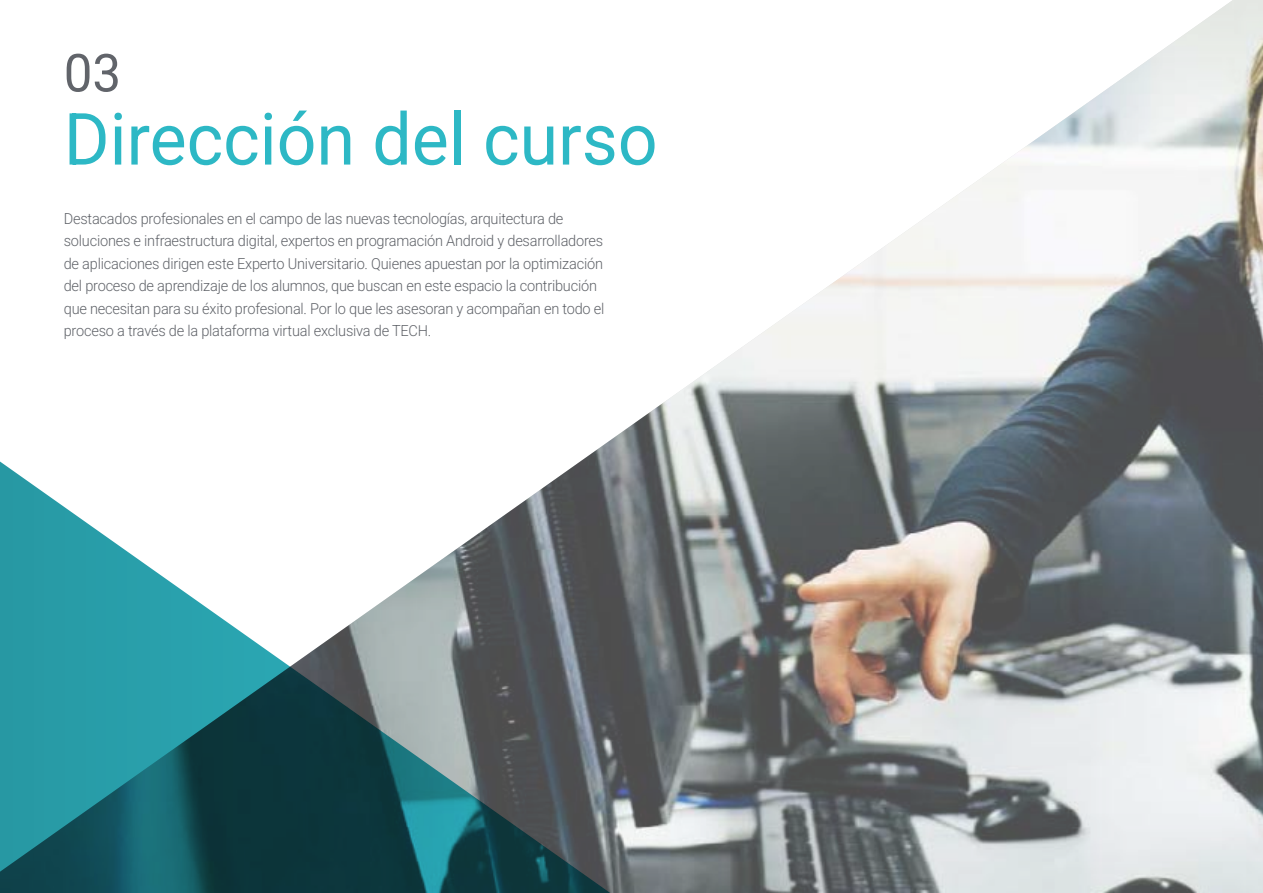
<style>
.page{position:relative;width:1263px;height:893px;background:#fff}
.page>*{position:absolute;margin:0;border:0;box-sizing:border-box;transform-origin:0 0}
.t1{font:72px "Roboto";color:#2db8c5}
.t2{font:52.5px "Roboto";color:#61646a}
.t3{font:300 15px/22.5px "Roboto";letter-spacing:-.015em;color:#61646a}
</style>
<div class="page">
<img style="left:602px;top:0;width:661px;height:893px">
<svg style="left:0;top:446px;width:640px;height:447px"></svg>
<h2 class="t2" style="left:64px;top:36px;width:59px">03</h2>
<h1 class="t1" style="left:64px;top:89px;width:595px">Dirección del curso</h1>
<p class="t3" style="left:64px;top:207px;width:542px">Destacados profesionales en el campo de las nuevas tecnologías, arquitectura de soluciones e infraestructura digital, expertos en programación Android y desarrolladores de aplicaciones dirigen este Experto Universitario. Quienes apuestan por la optimización del proceso de aprendizaje de los alumnos, que buscan en este espacio la contribución que necesitan para su éxito profesional. Por lo que les asesoran y acompañan en todo el proceso a través de la plataforma virtual exclusiva de TECH.</p>
</div>
